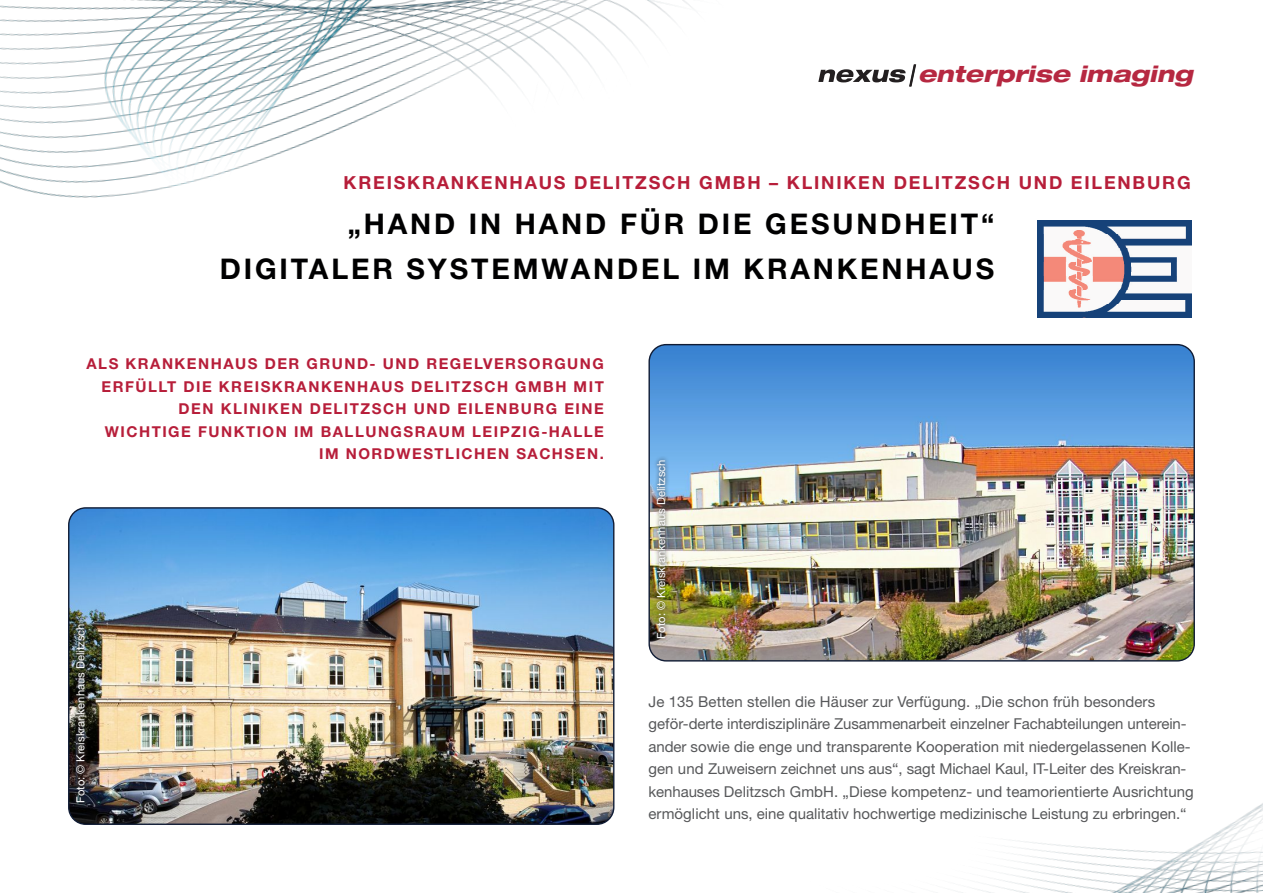
<style>
.page{position:relative;width:1263px;height:893px;background:#fff}
.page>*{position:absolute;margin:0;border:0;box-sizing:border-box;transform-origin:0 0}
.Subline_German{font:700 28.5px "Helvetica Neue LT Pro";letter-spacing:.1em;color:#000001}
.Head_24pt_German{font:700 28.5px "Helvetica Neue LT Pro";letter-spacing:.1em;color:#000001}
.t1{font:italic 800 expanded 22.5px "Helvetica Neue LT";color:#b62841}
.Subline_German-2{font:700 18px "Helvetica Neue LT Pro";letter-spacing:.1em;color:#b71e3a}
.Copy_10_15_German{font:15px/22.5px "Helvetica Neue LT Pro";color:#57585a}
.Subline_German-3{font:700 15px/22.5px "Helvetica Neue LT Pro";letter-spacing:.1em;color:#b71e3a;text-align:right}
.BU_German{font:11.25px "Helvetica Neue LT Pro";color:#fff}
</style>
<div class="page">
<img style="left:1037px;top:220px;width:155px;height:98px">
<img style="left:650px;top:345px;width:543px;height:315px">
<img style="left:70px;top:508px;width:544px;height:315px">
<img style="left:72px;top:620px;width:17px;height:187px">
<img style="left:653px;top:456px;width:16px;height:187px">
<svg style="left:818px;top:64px;width:98px;height:22px"></svg>
<img style="left:0;top:0;width:692px;height:198px">
<img style="left:424px;top:731px;width:839px;height:162px">
<p class="t1" style="left:918px;top:59px;width:276px">enterprise imaging</p>
<p class="Subline_German-2" style="left:344px;top:171px;width:848px">KREISKRANKENHAUS DELITZSCH GMBH – KLINIKEN DELITZSCH UND EILENBURG</p>
<p class="Head_24pt_German" style="left:348px;top:206px;width:648px">„HAND IN HAND FÜR DIE GESUNDHEIT“</p>
<p class="Subline_German" style="left:220px;top:251px;width:776px">DIGITALER SYSTEMWANDEL IM KRANKENHAUS</p>
<p class="Subline_German-3" style="left:86px;top:352px;width:519px">ALS KRANKENHAUS DER GRUND- UND REGELVERSORGUNG ERFÜLLT DIE KREISKRANKENHAUS DELITZSCH GMBH MIT DEN KLINIKEN DELITZSCH UND EILENBURG EINE<br>WICHTIGE FUNKTION IM BALLUNGSRAUM LEIPZIG-HALLE IM NORDWESTLICHEN SACHSEN.</p>
<p class="BU_German" style="left:74px;top:803px;width:181px;rotate:-90deg">Foto: © Kreiskrankenhaus Delitzsch</p>
<p class="BU_German" style="left:654px;top:639px;width:181px;rotate:-90deg">Foto: © Kreiskrankenhaus Delitzsch</p>
<p class="Copy_10_15_German" style="left:648px;top:690px;width:547px">Je 135 Betten stellen die Häuser zur Verfügung. „Die schon früh besonders geför-derte interdisziplinäre Zusammenarbeit einzelner Fachabteilungen unterein&shy;ander sowie die enge und transparente Kooperation mit niedergelassenen Kolle&shy;gen und Zuweisern zeichnet uns aus“, sagt Michael Kaul, IT-Leiter des Kreiskran&shy;kenhauses Delitzsch GmbH. „Diese kompetenz- und teamorientierte Ausrichtung ermöglicht uns, eine qualitativ hochwertige medizinische Leistung zu erbringen.“</p>
</div>
